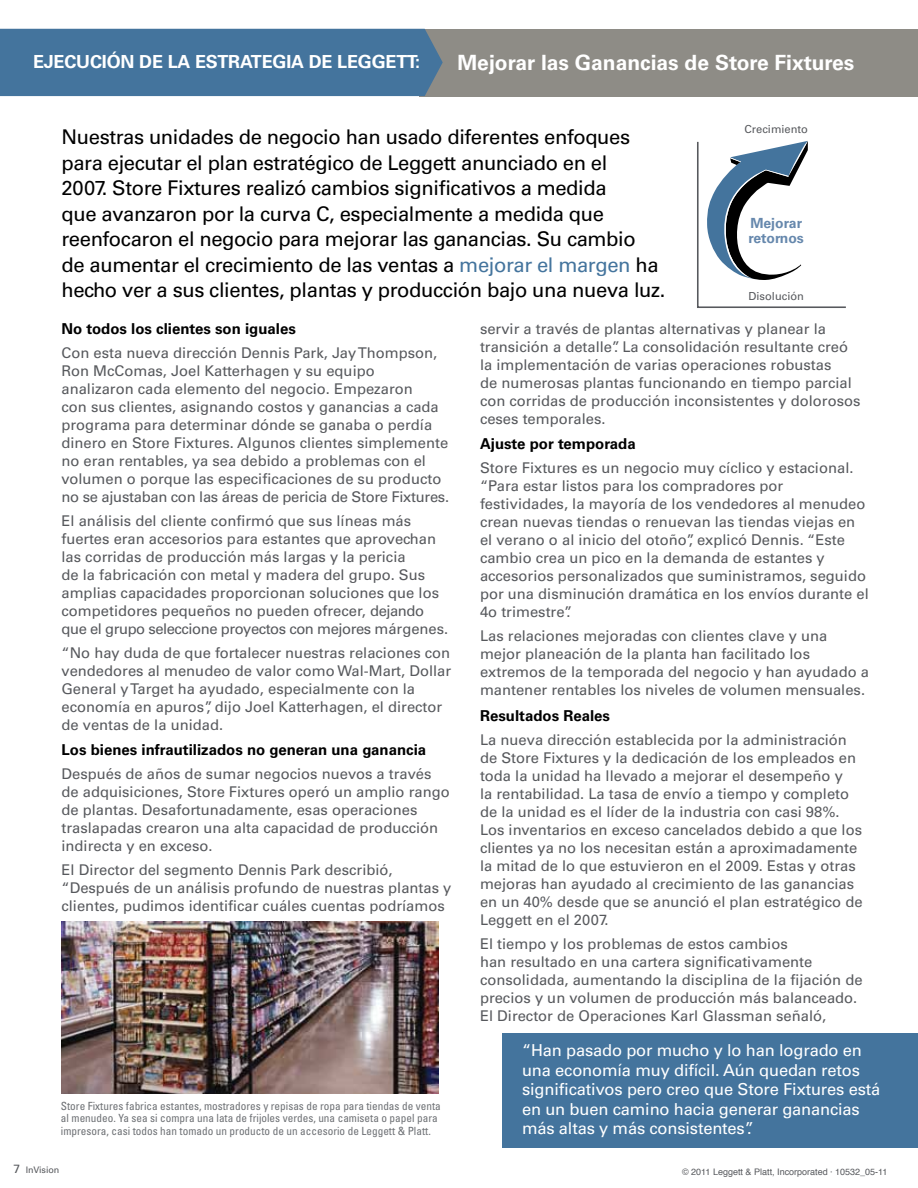
<style>
.page{position:relative;width:918px;height:1188px;background:#fff}
.page>*{position:absolute;margin:0;border:0;box-sizing:border-box;transform-origin:0 0}
.t1{font:700 21px "Univers";color:#fff}
.t2{font:20.25px/25.5px "Univers";letter-spacing:-.02em;color:#000}
.t3{font:700 18px "Univers";letter-spacing:-.01em;color:#fff}
.t4{font:16.5px/19.5px "Univers";letter-spacing:-.01em;color:#fff}
.t5{font:700 15px "Univers";color:#000}
.t6{font:14.85px/18px "Univers";color:#57595d}
.t7{font:700 13.95px/14.4px "Univers";color:#6688ad}
.t8{font:condensed 11.25px/12.8px "Univers";color:#6d7074}
.t9{font:11.1px "Univers";color:#57595d}
.t10{font:9px "Helvetica";color:#57595d}
.t11{font:9px "Univers";letter-spacing:-.01em;color:#57595d}
.s1{color:#44749d}
.s2{font-size:12px}
</style>
<div class="page">
<div style="left:502px;top:1033px;width:416px;height:115px;background:#44749d"></div>
<img style="left:62px;top:921px;width:377px;height:173px">
<div style="left:420px;top:29px;width:498px;height:67px;background:#8e8c86"></div>
<svg style="left:697px;top:141px;width:149px;height:167px"></svg>
<div style="left:0;top:29px;width:443px;height:67px;background:#44749d"></div>
<p class="t3" style="left:33px;top:51px;width:389px">EJECUCIÓN DE LA ESTRATEGIA DE LEGGETT:</p>
<h1 class="t1" style="left:458px;top:50px;width:398px">Mejorar las Ganancias de Store Fixtures</h1>
<p class="t2" style="left:61px;top:125px;width:605px">Nuestras unidades de negocio han usado diferentes enfoques para ejecutar el plan estratégico de Leggett anunciado en el<br>2007. Store Fixtures realizó cambios significativos a medida<br>que avanzaron por la curva C, especialmente a medida que reenfocaron el negocio para mejorar las ganancias. Su cambio<br>de aumentar el crecimiento de las ventas a <span class="s1">mejorar el margen</span> ha hecho ver a sus clientes, plantas y producción bajo una nueva luz.</p>
<p class="t9" style="left:744px;top:123px;width:65px">Crecimiento</p>
<p class="t7" style="left:749px;top:216px;width:57px">Mejorar retornos</p>
<p class="t9" style="left:749px;top:289px;width:57px">Disolución</p>
<p class="t5" style="left:62px;top:320px;width:236px">No todos los clientes son iguales</p>
<p class="t6" style="left:62px;top:344px;width:389px">Con esta nueva dirección Dennis Park, Jay Thompson, Ron McComas, Joel Katterhagen y su equipo analizaron cada elemento del negocio. Empezaron<br>con sus clientes, asignando costos y ganancias a cada programa para determinar dónde se ganaba o perdía dinero en Store Fixtures. Algunos clientes simplemente no eran rentables, ya sea debido a problemas con el volumen o porque las especificaciones de su producto no se ajustaban con las áreas de pericia de Store Fixtures.</p>
<p class="t6" style="left:62px;top:512px;width:388px">El análisis del cliente confirmó que sus líneas más fuertes eran accesorios para estantes que aprovechan las corridas de producción más largas y la pericia<br>de la fabricación con metal y madera del grupo. Sus amplias capacidades proporcionan soluciones que los competidores pequeños no pueden ofrecer, dejando que el grupo seleccione proyectos con mejores márgenes.</p>
<p class="t6" style="left:62px;top:644px;width:391px">“No hay duda de que fortalecer nuestras relaciones con vendedores al menudeo de valor como Wal-Mart, Dollar General y Target ha ayudado, especialmente con la economía en apuros”, dijo Joel Katterhagen, el director de ventas de la unidad.</p>
<p class="t5" style="left:62px;top:741px;width:366px">Los bienes infrautilizados no generan una ganancia</p>
<p class="t6" style="left:62px;top:765px;width:390px">Después de años de sumar negocios nuevos a través de adquisiciones, Store Fixtures operó un amplio rango de plantas. Desafortunadamente, esas operaciones traslapadas crearon una alta capacidad de producción indirecta y en exceso.</p>
<p class="t6" style="left:62px;top:861px;width:391px">El Director del segmento Dennis Park describió, “Después de un análisis profundo de nuestras plantas y clientes, pudimos identificar cuáles cuentas podríamos</p>
<p class="t8" style="left:61px;top:1099px;width:381px">Store Fixtures fabrica estantes, mostradores y repisas de ropa para tiendas de venta al menudeo. Ya sea si compra una lata de frijoles verdes, una camiseta o papel para impresora, casi todos han tomado un producto de un accesorio de Leggett &amp; Platt.</p>
<p class="t6" style="left:480px;top:320px;width:382px">servir a través de plantas alternativas y planear la transición a detalle”. La consolidación resultante creó la implementación de varias operaciones robustas<br>de numerosas plantas funcionando en tiempo parcial con corridas de producción inconsistentes y dolorosos ceses temporales.</p>
<p class="t5" style="left:480px;top:435px;width:157px">Ajuste por temporada</p>
<p class="t6" style="left:480px;top:459px;width:390px">Store Fixtures es un negocio muy cíclico y estacional. “Para estar listos para los compradores por festividades, la mayoría de los vendedores al menudeo crean nuevas tiendas o renuevan las tiendas viejas en el verano o al inicio del otoño”, explicó Dennis. “Este cambio crea un pico en la demanda de estantes y accesorios personalizados que suministramos, seguido por una disminución dramática en los envíos durante el 4o trimestre”.</p>
<p class="t6" style="left:480px;top:627px;width:391px">Las relaciones mejoradas con clientes clave y una mejor planeación de la planta han facilitado los extremos de la temporada del negocio y han ayudado a mantener rentables los niveles de volumen mensuales.</p>
<p class="t5" style="left:480px;top:707px;width:132px">Resultados Reales</p>
<p class="t6" style="left:480px;top:731px;width:384px">La nueva dirección establecida por la administración de Store Fixtures y la dedicación de los empleados en toda la unidad ha llevado a mejorar el desempeño y<br>la rentabilidad. La tasa de envío a tiempo y completo de la unidad es el líder de la industria con casi 98%.<br>Los inventarios en exceso cancelados debido a que los clientes ya no los necesitan están a aproximadamente la mitad de lo que estuvieron en el 2009. Estas y otras mejoras han ayudado al crecimiento de las ganancias en un 40% desde que se anunció el plan estratégico de Leggett en el 2007.</p>
<p class="t6" style="left:480px;top:935px;width:384px">El tiempo y los problemas de estos cambios<br>han resultado en una cartera significativamente consolidada, aumentando la disciplina de la fijación de precios y un volumen de producción más balanceado.<br>El Director de Operaciones Karl Glassman señaló,</p>
<p class="t4" style="left:522px;top:1040px;width:360px">“Han pasado por mucho y lo han logrado en una economía muy difícil. Aún quedan retos significativos pero creo que Store Fixtures está en un buen camino hacia generar ganancias más altas y más consistentes”.</p>
<p class="t11" style="left:14px;top:1165px;width:47px"><span class="s2">7</span> InVision</p>
<p class="t10" style="left:682px;top:1164px;width:207px">© 2011 Leggett &amp; Platt, Incorporated · 10532_05-11</p>
</div>
